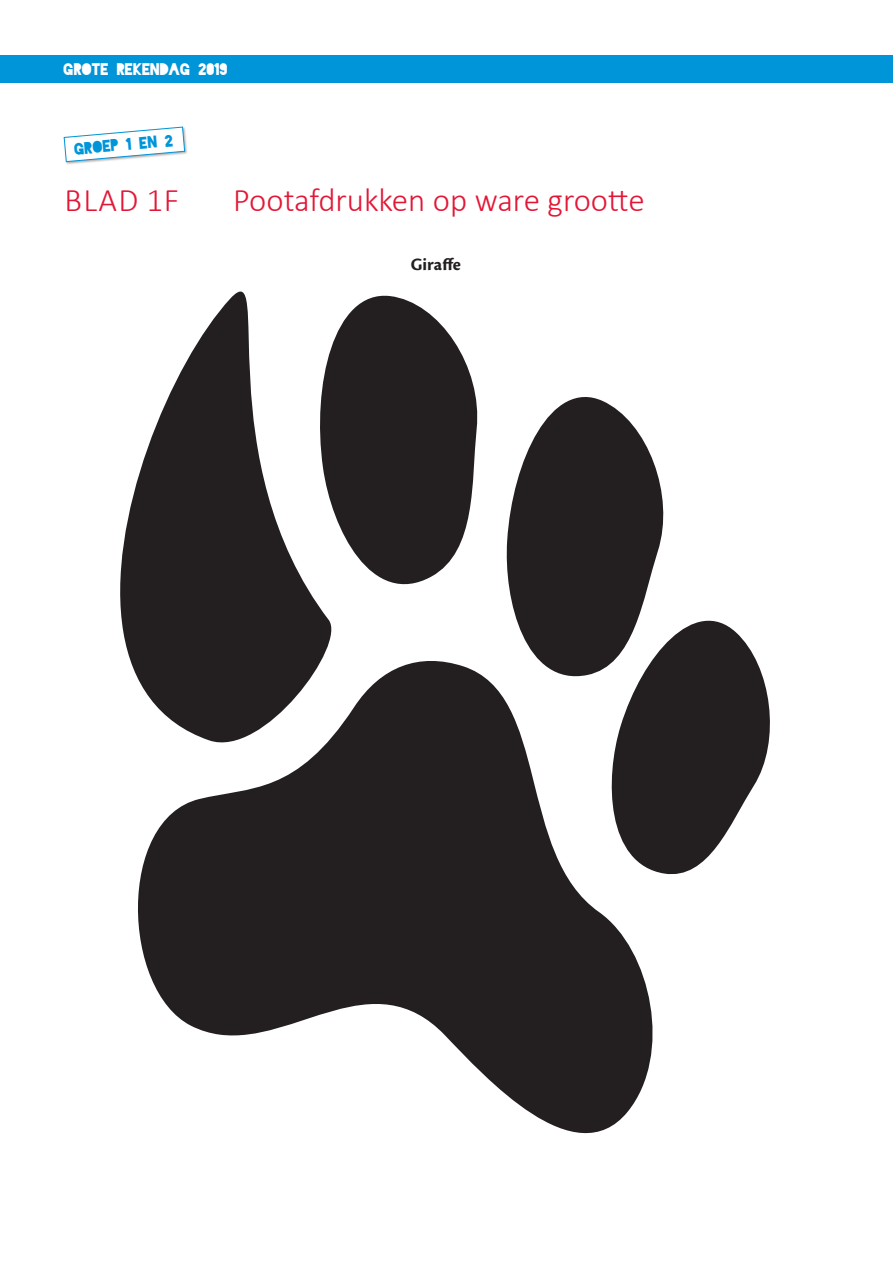
<style>
.page{position:relative;width:893px;height:1263px;background:#fff}
.page>*{position:absolute;margin:0;border:0;box-sizing:border-box;transform-origin:0 0}
.Plat{font:300 33px "Calibri";color:#e21736}
.Plat-2{font:700 18px "Cronos Pro";letter-spacing:.005em;color:#231f20}
.Plat-3{font:15.75px "Blackout Midnight";color:#fff}
.Plat-4{font:15.75px "Blackout Midnight";color:#0095d9}
</style>
<div class="page">
<div style="left:0;top:55px;width:893px;height:27px;background:#0095d9"></div>
<div style="left:63px;top:126px;width:125px;height:39px;background:#231f20;opacity:.35"></div>
<svg style="left:63px;top:126px;width:122px;height:36px"></svg>
<svg style="left:138px;top:661px;width:515px;height:473px;fill:#231f20"></svg>
<svg style="left:120px;top:291px;width:227px;height:468px;fill:#231f20"></svg>
<svg style="left:312px;top:291px;width:166px;height:318px;fill:#231f20"></svg>
<svg style="left:503px;top:397px;width:161px;height:290px;fill:#231f20"></svg>
<svg style="left:604px;top:594px;width:166px;height:287px;fill:#231f20"></svg>
<p class="Plat-3" style="left:64px;top:62px;width:166px">GROTE REKENDAG 2019</p>
<p class="Plat-4" style="left:74px;top:142px;width:101px;rotate:-5deg">GROEP 1 EN 2</p>
<p class="Plat" style="left:64px;top:180px;width:116px">BLAD 1F</p>
<p class="Plat" style="left:233px;top:180px;width:413px">Pootafdrukken op ware grootte</p>
<p class="Plat-2" style="left:411px;top:254px;width:52px">Giraffe</p>
</div>
